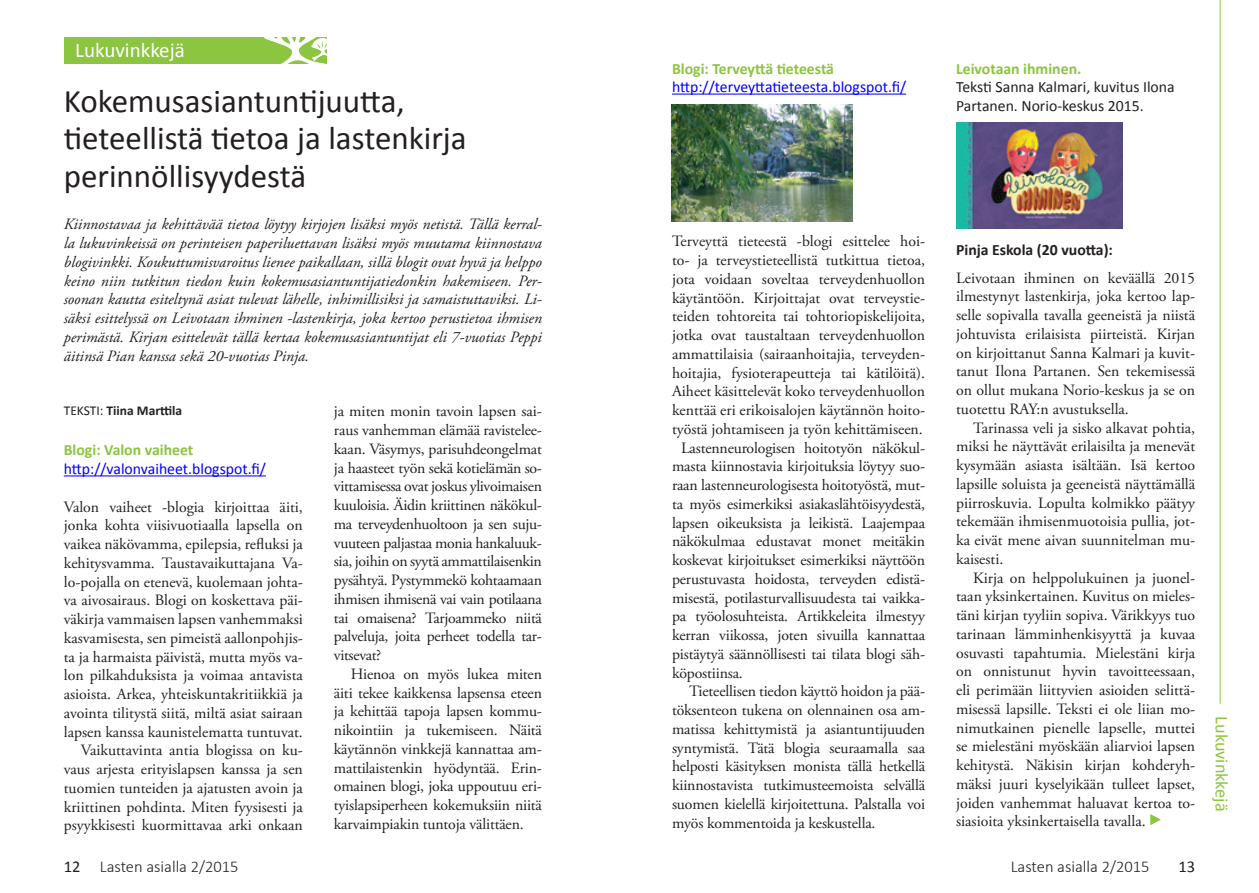
<style>
.page{position:relative;width:1259px;height:893px;background:#fff}
.page>*{position:absolute;margin:0;border:0;box-sizing:border-box;transform-origin:0 0}
.Leipis_ilman_sisenny{font:33px/37.5px "Calibri";color:#231f20}
.Leipis_ilman_sisenny-2{font:21px "Calibri";color:#fff}
.Leipis_ilman_sisenny-3{font:18.3px "Calibri";color:#8cc540}
.t1{font:300 16.5px "Calibri";color:#231f20}
.t2{font:16.5px "Calibri";color:#231f20}
.Leipis_sisennys{font:15.75px/18.8px "Adobe Garamond Pro";letter-spacing:-.005em;color:#231f20;text-align:justify}
.Leipis_ilman_sisenny-4{font:15.75px/18.8px "Adobe Garamond Pro";color:#231f20;text-align:justify}
.Leipis_ilman_sisenny-5{font:italic 15.75px/18.8px "Adobe Garamond Pro";color:#231f20;text-align:justify}
.Leipis_ilman_sisenny-6{font:15.75px "Calibri";color:#00f}
.Leipis_ilman_sisenny-7{font:700 15.75px "Calibri";color:#8cc540}
.Leipis_ilman_sisenny-8{font:15.75px "Calibri";color:#231f20}
.Leipis_ilman_sisenny-9{font:700 15.75px "Calibri";color:#231f20}
.Leipis_ilman_sisenny-10{font:700 13.5px "Calibri";color:#231f20}
.s1{font-weight:400}
</style>
<div class="page">
<div style="left:64px;top:37px;width:262px;height:27px;background:#8cc540"></div>
<svg style="left:264px;top:37px;width:63px;height:27px"></svg>
<hr style="left:1219px;top:0;width:1px;height:704px;background:#8cc540">
<hr style="left:672px;top:94px;width:234px;height:1px;background:#00f">
<img style="left:956px;top:122px;width:166px;height:107px">
<hr style="left:64px;top:475px;width:202px;height:1px;background:#00f">
<svg style="left:1150px;top:814px;width:11px;height:11px"></svg>
<img style="left:671px;top:105px;width:181px;height:117px">
<p class="Leipis_ilman_sisenny-2" style="left:75px;top:37px;width:111px">Lukuvinkkejä</p>
<p class="Leipis_ilman_sisenny" style="left:64px;top:82px;width:404px">Kokemusasiantuntijuutta, tieteellistä tietoa ja lastenkirja perinnöllisyydestä</p>
<p class="Leipis_ilman_sisenny-5" style="left:64px;top:215px;width:480px">Kiinnostavaa ja kehittävää tietoa löytyy kirjojen lisäksi myös netistä. Tällä kerral&shy;la lukuvinkeissä on perinteisen paperiluettavan lisäksi myös muutama kiinnostava blogivinkki. Koukuttumisvaroitus lienee paikallaan, sillä blogit ovat hyvä ja helppo keino niin tutkitun tiedon kuin kokemusasiantuntijatiedonkin hakemiseen. Per&shy;soonan kautta esiteltynä asiat tulevat lähelle, inhimillisiksi ja samaistuttaviksi. Li&shy;säksi esittelyssä on Leivotaan ihminen -lastenkirja, joka kertoo perustietoa ihmisen perimästä. Kirjan esittelevät tällä kertaa kokemusasiantuntijat eli 7-vuotias Peppi äitinsä Pian kanssa sekä 20-vuotias Pinja.</p>
<p class="Leipis_ilman_sisenny-10" style="left:64px;top:402px;width:120px"><span class="s1">TEKSTI:</span> Tiina Marttila</p>
<p class="Leipis_ilman_sisenny-7" style="left:64px;top:440px;width:131px">Blogi: Valon vaiheet</p>
<p class="Leipis_ilman_sisenny-6" style="left:64px;top:459px;width:203px">http://valonvaiheet.blogspot.fi/</p>
<p class="Leipis_ilman_sisenny-4" style="left:64px;top:498px;width:241px">Valon vaiheet -blogia kirjoittaa äiti, jonka kohta viisivuotiaalla lapsella on vaikea näkövamma, epilepsia, refluksi ja kehitysvamma. Taustavaikuttajana Va&shy;lo-pojalla on etenevä, kuolemaan johta&shy;va aivosairaus. Blogi on koskettava päi&shy;väkirja vammaisen lapsen vanhemmaksi kasvamisesta, sen pimeistä aallonpohjis&shy;ta ja harmaista päivistä, mutta myös va&shy;lon pilkahduksista ja voimaa antavista asioista. Arkea, yhteiskuntakritiikkiä ja avointa tilitystä siitä, miltä asiat sairaan lapsen kanssa kaunistelematta tuntuvat.</p>
<p class="Leipis_sisennys" style="left:64px;top:742px;width:241px;text-indent:17px">Vaikuttavinta antia blogissa on ku&shy;vaus arjesta erityislapsen kanssa ja sen tuomien tunteiden ja ajatusten avoin ja kriittinen pohdinta. Miten fyysisesti ja psyykkisesti kuormittavaa arki onkaan</p>
<p class="Leipis_sisennys" style="left:334px;top:403px;width:210px">ja miten monin tavoin lapsen sai&shy;raus vanhemman elämää ravistelee&shy;kaan. Väsymys, parisuhdeongelmat ja haasteet työn sekä kotielämän so&shy;vittamisessa ovat joskus ylivoimaisen kuuloisia. Äidin kriittinen näkökul&shy;ma terveydenhuoltoon ja sen suju&shy;vuuteen paljastaa monia hankaluuk&shy;sia, joihin on syytä ammattilaisenkin pysähtyä. Pystymmekö kohtaamaan ihmisen ihmisenä vai vain potilaana tai omaisena? Tarjoammeko niitä palveluja, joita perheet todella tar&shy;vitsevat?</p>
<p class="Leipis_sisennys" style="left:334px;top:665px;width:209px;text-indent:17px">Hienoa on myös lukea miten äiti tekee kaikkensa lapsensa eteen ja kehittää tapoja lapsen kommu&shy;nikointiin ja tukemiseen. Näitä käytännön vinkkejä kannattaa am&shy;mattilaistenkin hyödyntää. Erin&shy;omainen blogi, joka uppoutuu eri&shy;tyislapsiperheen kokemuksiin niitä karvaimpiakin tuntoja välittäen.</p>
<p class="Leipis_ilman_sisenny-7" style="left:672px;top:58px;width:164px">Blogi: Terveyttä tieteestä</p>
<p class="Leipis_ilman_sisenny-6" style="left:672px;top:77px;width:236px">http://terveyttatieteesta.blogspot.fi/</p>
<p class="Leipis_ilman_sisenny-7" style="left:956px;top:58px;width:127px">Leivotaan ihminen.</p>
<p class="Leipis_ilman_sisenny-8" style="left:956px;top:77px;width:220px">Teksti Sanna Kalmari, kuvitus Ilona</p>
<p class="Leipis_ilman_sisenny-8" style="left:956px;top:96px;width:189px">Partanen. Norio-keskus 2015.</p>
<p class="Leipis_ilman_sisenny-4" style="left:672px;top:233px;width:255px">Terveyttä tieteestä -blogi esittelee hoi&shy;to- ja terveystieteellistä tutkittua tietoa, jota voidaan soveltaa terveydenhuollon käytäntöön. Kirjoittajat ovat terveystie&shy;teiden tohtoreita tai tohtoriopiskelijoita, jotka ovat taustaltaan terveydenhuollon ammattilaisia (sairaanhoitajia, terveyden&shy;hoitajia, fysioterapeutteja tai kätilöitä).<br>Aiheet käsittelevät koko terveydenhuollon kenttää eri erikoisalojen käytännön hoito&shy;työstä johtamiseen ja työn kehittämiseen.</p>
<p class="Leipis_ilman_sisenny-4" style="left:672px;top:439px;width:255px;text-indent:9px">Lastenneurologisen hoitotyön näkökul&shy;masta kiinnostavia kirjoituksia löytyy suo&shy;raan lastenneurologisesta hoitotyöstä, mut&shy;ta myös esimerkiksi asiakaslähtöisyydestä, lapsen oikeuksista ja leikistä. Laajempaa näkökulmaa edustavat monet meitäkin koskevat kirjoitukset esimerkiksi näyttöön perustuvasta hoidosta, terveyden edistä&shy;misestä, potilasturvallisuudesta tai vaikka&shy;pa työolosuhteista. Artikkeleita ilmestyy kerran viikossa, joten sivuilla kannattaa pistäytyä säännöllisesti tai tilata blogi säh&shy;köpostiinsa.</p>
<p class="Leipis_sisennys" style="left:672px;top:683px;width:255px;text-indent:17px">Tieteellisen tiedon käyttö hoidon ja pää&shy;töksenteon tukena on olennainen osa am&shy;matissa kehittymistä ja asiantuntijuuden syntymistä. Tätä blogia seuraamalla saa helposti käsityksen monista tällä hetkellä kiinnostavista tutkimusteemoista selvällä suomen kielellä kirjoitettuna. Palstalla voi myös kommentoida ja keskustella.</p>
<p class="Leipis_ilman_sisenny-9" style="left:956px;top:240px;width:158px">Pinja Eskola (20 vuotta):</p>
<p class="Leipis_ilman_sisenny-4" style="left:956px;top:269px;width:241px">Leivotaan ihminen on keväällä 2015 ilmestynyt lastenkirja, joka kertoo lap&shy;selle sopivalla tavalla geeneistä ja niistä johtuvista erilaisista piirteistä. Kirjan on kirjoittanut Sanna Kalmari ja kuvit&shy;tanut Ilona Partanen. Sen tekemisessä on ollut mukana Norio-keskus ja se on tuotettu RAY:n avustuksella.</p>
<p class="Leipis_sisennys" style="left:956px;top:419px;width:241px;text-indent:17px">Tarinassa veli ja sisko alkavat pohtia, miksi he näyttävät erilaisilta ja menevät kysymään asiasta isältään. Isä kertoo lapsille soluista ja geeneistä näyttämällä piirroskuvia. Lopulta kolmikko päätyy tekemään ihmisenmuotoisia pullia, jot&shy;ka eivät mene aivan suunnitelman mu&shy;kaisesti.</p>
<p class="Leipis_sisennys" style="left:956px;top:569px;width:241px;text-indent:17px">Kirja on helppolukuinen ja juonel&shy;taan yksinkertainen. Kuvitus on mieles&shy;täni kirjan tyyliin sopiva. Värikkyys tuo tarinaan lämminhenkisyyttä ja kuvaa osuvasti tapahtumia. Mielestäni kirja on onnistunut hyvin tavoitteessaan, eli perimään liittyvien asioiden selittä&shy;misessä lapsille. Teksti ei ole liian mo&shy;nimutkainen pienelle lapselle, muttei se mielestäni myöskään aliarvioi lapsen kehitystä. Näkisin kirjan kohderyh&shy;mäksi juuri kyselyikään tulleet lapset, joiden vanhemmat haluavat kertoa to&shy;siasioita yksinkertaisella tavalla.</p>
<p class="t1" style="left:64px;top:856px;width:176px"><span class="s1">12</span> Lasten asialla 2/2015</p>
<p class="t1" style="left:1010px;top:856px;width:140px">Lasten asialla 2/2015</p>
<p class="t2" style="left:1178px;top:856px;width:18px">13</p>
<p class="Leipis_ilman_sisenny-3" style="left:1233px;top:716px;width:97px;rotate:90deg">Lukuvinkkejä</p>
</div>
